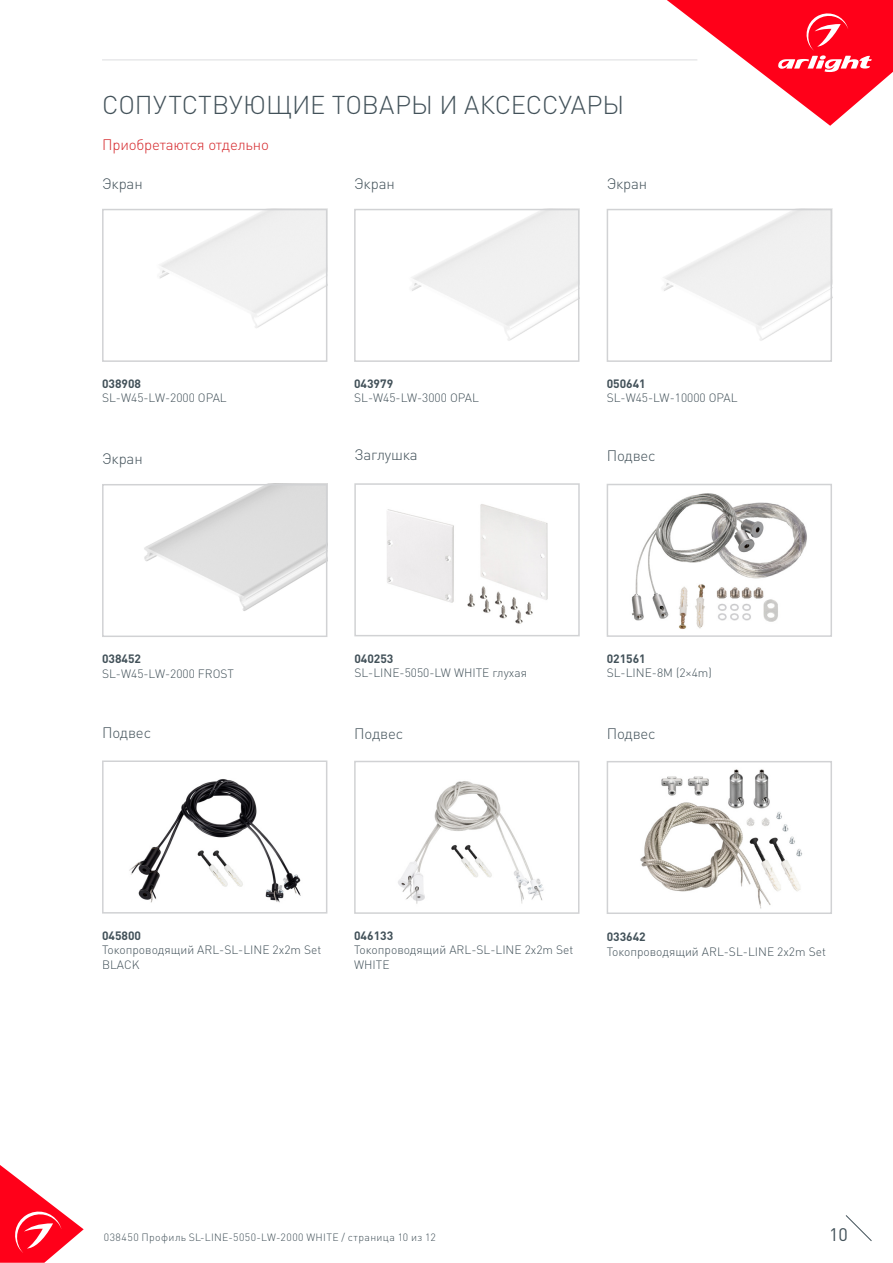
<style>
.page{position:relative;width:893px;height:1263px;background:#fff}
.page>*{position:absolute;margin:0;border:0;box-sizing:border-box;transform-origin:0 0}
.t1{font:300 25.5px "DIN Pro";color:#425159}
.t2{font:18px "DIN Pro";color:#425159}
.t3{font:300 15px "DIN Pro";letter-spacing:-.01em;color:#425159}
.t4{font:300 15px "DIN Pro";letter-spacing:-.01em;color:#d5262a}
.t5{font:300 12px/14.4px "DIN Pro";color:#425159}
.t6{font:700 12px "DIN Pro";color:#425159}
.t7{font:300 10.5px "DIN Pro";letter-spacing:.04em;color:#425159}
</style>
<div class="page">
<svg style="left:0;top:1165px;width:84px;height:98px"></svg>
<svg style="left:845px;top:1215px;width:27px;height:26px"></svg>
<svg style="left:667px;top:0;width:226px;height:126px"></svg>
<hr style="left:102px;top:60px;width:595px;height:1px;background:#dcdddf">
<img style="left:387px;top:504px;width:161px;height:120px">
<div style="left:354px;top:483px;width:226px;height:153px;border:2px solid #d1d2d4"></div>
<img style="left:144px;top:487px;width:180px;height:124px">
<div style="left:102px;top:484px;width:225px;height:153px;border:2px solid #d1d2d4"></div>
<img style="left:159px;top:212px;width:165px;height:116px">
<div style="left:102px;top:209px;width:225px;height:153px;border:2px solid #d1d2d4"></div>
<img style="left:411px;top:212px;width:165px;height:129px">
<div style="left:354px;top:209px;width:225px;height:153px;border:2px solid #d1d2d4"></div>
<img style="left:663px;top:212px;width:166px;height:129px">
<div style="left:607px;top:209px;width:225px;height:153px;border:2px solid #d1d2d4"></div>
<img style="left:640px;top:769px;width:162px;height:140px">
<div style="left:607px;top:761px;width:225px;height:153px;border:2px solid #d1d2d4"></div>
<img style="left:398px;top:781px;width:146px;height:123px">
<div style="left:354px;top:761px;width:225px;height:153px;border:2px solid #d1d2d4"></div>
<img style="left:129px;top:779px;width:172px;height:124px">
<div style="left:102px;top:760px;width:225px;height:153px;border:2px solid #d1d2d4"></div>
<img style="left:631px;top:493px;width:176px;height:136px">
<div style="left:607px;top:484px;width:225px;height:153px;border:2px solid #d1d2d4"></div>
<p class="t1" style="left:102px;top:87px;width:524px">СОПУТСТВУЮЩИЕ ТОВАРЫ И АКСЕССУАРЫ</p>
<p class="t4" style="left:102px;top:134px;width:168px">Приобретаются отдельно</p>
<p class="t3" style="left:102px;top:173px;width:42px">Экран</p>
<p class="t3" style="left:354px;top:173px;width:42px">Экран</p>
<p class="t3" style="left:607px;top:173px;width:42px">Экран</p>
<p class="t6" style="left:102px;top:376px;width:41px">038908</p>
<p class="t5" style="left:102px;top:390px;width:126px">SL-W45-LW-2000 OPAL</p>
<p class="t6" style="left:354px;top:376px;width:41px">043979</p>
<p class="t5" style="left:354px;top:390px;width:126px">SL-W45-LW-3000 OPAL</p>
<p class="t6" style="left:607px;top:376px;width:41px">050641</p>
<p class="t5" style="left:607px;top:390px;width:132px">SL-W45-LW-10000 OPAL</p>
<p class="t3" style="left:102px;top:448px;width:42px">Экран</p>
<p class="t3" style="left:354px;top:445px;width:65px">Заглушка</p>
<p class="t3" style="left:607px;top:445px;width:51px">Подвес</p>
<p class="t6" style="left:102px;top:651px;width:41px">038452</p>
<p class="t5" style="left:102px;top:666px;width:134px">SL-W45-LW-2000 FROST</p>
<p class="t6" style="left:354px;top:650px;width:41px">040253</p>
<p class="t5" style="left:354px;top:665px;width:174px">SL-LINE-5050-LW WHITE глухая</p>
<p class="t6" style="left:607px;top:650px;width:41px">021561</p>
<p class="t5" style="left:607px;top:665px;width:107px">SL-LINE-8M (2×4m)</p>
<p class="t3" style="left:102px;top:723px;width:51px">Подвес</p>
<p class="t3" style="left:354px;top:723px;width:51px">Подвес</p>
<p class="t3" style="left:607px;top:723px;width:51px">Подвес</p>
<p class="t6" style="left:102px;top:927px;width:41px">045800</p>
<p class="t5" style="left:102px;top:942px;width:221px">Токопроводящий ARL-SL-LINE 2x2m Set<br>BLACK</p>
<p class="t6" style="left:354px;top:927px;width:41px">046133</p>
<p class="t5" style="left:354px;top:942px;width:221px">Токопроводящий ARL-SL-LINE 2x2m Set<br>WHITE</p>
<p class="t6" style="left:607px;top:929px;width:41px">033642</p>
<p class="t5" style="left:607px;top:943px;width:221px">Токопроводящий ARL-SL-LINE 2x2m Set</p>
<p class="t7" style="left:104px;top:1230px;width:333px">038450 Профиль SL-LINE-5050-LW-2000 WHITE / страница 10 из 12</p>
<h2 class="t2" style="left:829px;top:1222px;width:20px">10</h2>
</div>
